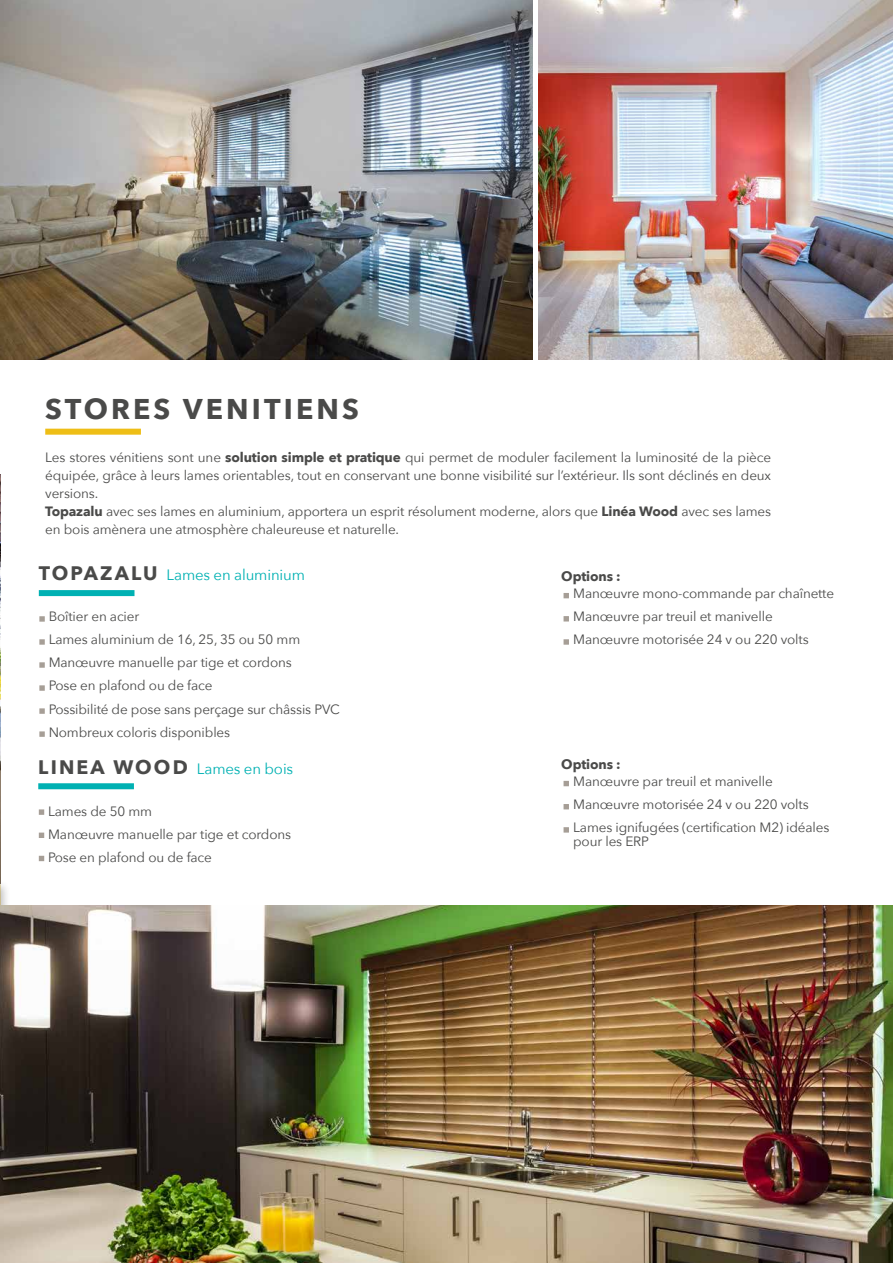
<style>
.page{position:relative;width:893px;height:1263px;background:#fff}
.page>*{position:absolute;margin:0;border:0;box-sizing:border-box;transform-origin:0 0}
.t1{font:700 28.5px "Avenir Next";letter-spacing:.11em;color:#4a4a49}
.t2{font:15px "Avenir Next";letter-spacing:-.01em;color:#00b1b3}
.t3{font:13.5px/23.2px "Avenir Next";letter-spacing:-.01em;color:#4a4a49}
.t4{font:700 13.5px "Avenir Next";letter-spacing:-.01em;color:#4a4a49}
.s1{font-weight:700}
.s2{font-weight:700;font-size:19.5px;color:#4a4a49}
</style>
<div class="page">
<img style="left:0;top:474px;width:1px;height:409px">
<div style="left:0;top:879px;width:11px;height:89px;background:#000;opacity:.25"></div>
<img style="left:0;top:906px;width:893px;height:357px">
<img style="left:0;top:0;width:533px;height:359px">
<div style="left:45px;top:429px;width:96px;height:6px;background:#eebe16"></div>
<div style="left:39px;top:590px;width:95px;height:6px;background:#00b1b3"></div>
<svg style="left:39px;top:616px;width:6px;height:6px"></svg>
<svg style="left:39px;top:639px;width:6px;height:6px"></svg>
<svg style="left:39px;top:662px;width:6px;height:6px"></svg>
<svg style="left:39px;top:685px;width:6px;height:6px"></svg>
<svg style="left:39px;top:708px;width:6px;height:6px"></svg>
<svg style="left:39px;top:731px;width:6px;height:6px"></svg>
<div style="left:38px;top:783px;width:96px;height:6px;background:#00b1b3"></div>
<svg style="left:39px;top:809px;width:5px;height:6px"></svg>
<svg style="left:39px;top:832px;width:5px;height:6px"></svg>
<svg style="left:39px;top:856px;width:5px;height:5px"></svg>
<img style="left:539px;top:0;width:354px;height:359px">
<svg style="left:564px;top:593px;width:5px;height:5px"></svg>
<svg style="left:564px;top:616px;width:5px;height:5px"></svg>
<svg style="left:564px;top:639px;width:5px;height:6px"></svg>
<svg style="left:564px;top:781px;width:5px;height:5px"></svg>
<svg style="left:564px;top:804px;width:5px;height:5px"></svg>
<svg style="left:564px;top:827px;width:5px;height:5px"></svg>
<h1 class="t1" style="left:45px;top:385px;width:315px">STORES VENITIENS</h1>
<p class="t3" style="left:45px;top:448px;width:727px;line-height:18px">Les stores vénitiens sont une <span class="s1">solution simple et pratique</span> qui permet de moduler facilement la luminosité de la pièce équipée, grâce à leurs lames orientables, tout en conservant une bonne visibilité sur l’extérieur. Ils sont déclinés en deux versions.<br><span class="s1">Topazalu</span> avec ses lames en aluminium, apportera un esprit résolument moderne, alors que <span class="s1">Linéa Wood</span> avec ses lames en bois amènera une atmosphère chaleureuse et naturelle.</p>
<p class="t2" style="left:39px;top:562px;width:268px"><span class="s2">TOPAZALU</span> Lames en aluminium</p>
<p class="t3" style="left:49px;top:604px;width:293px">Boîtier en acier<br>Lames aluminium de 16, 25, 35 ou 50 mm<br>Manœuvre manuelle par tige et cordons<br>Pose en plafond ou de face<br>Possibilité de pose sans perçage sur châssis PVC<br>Nombreux coloris disponibles</p>
<p class="t2" style="left:38px;top:756px;width:256px"><span class="s2">LINEA WOOD</span> Lames en bois</p>
<p class="t3" style="left:48px;top:799px;width:245px">Lames de 50 mm<br>Manœuvre manuelle par tige et cordons<br>Pose en plafond ou de face</p>
<p class="t4" style="left:561px;top:564px;width:61px">Options :</p>
<p class="t3" style="left:573px;top:581px;width:262px">Manœuvre mono-commande par chaînette<br>Manœuvre par treuil et manivelle<br>Manœuvre motorisée 24 v ou 220 volts</p>
<p class="t4" style="left:561px;top:752px;width:61px">Options :</p>
<p class="t3" style="left:573px;top:769px;width:258px">Manœuvre par treuil et manivelle<br>Manœuvre motorisée 24 v ou 220 volts<br>Lames ignifugées (certification M2) idéales</p>
<p class="t3" style="left:573px;top:829px;width:77px">pour les ERP</p>
</div>
